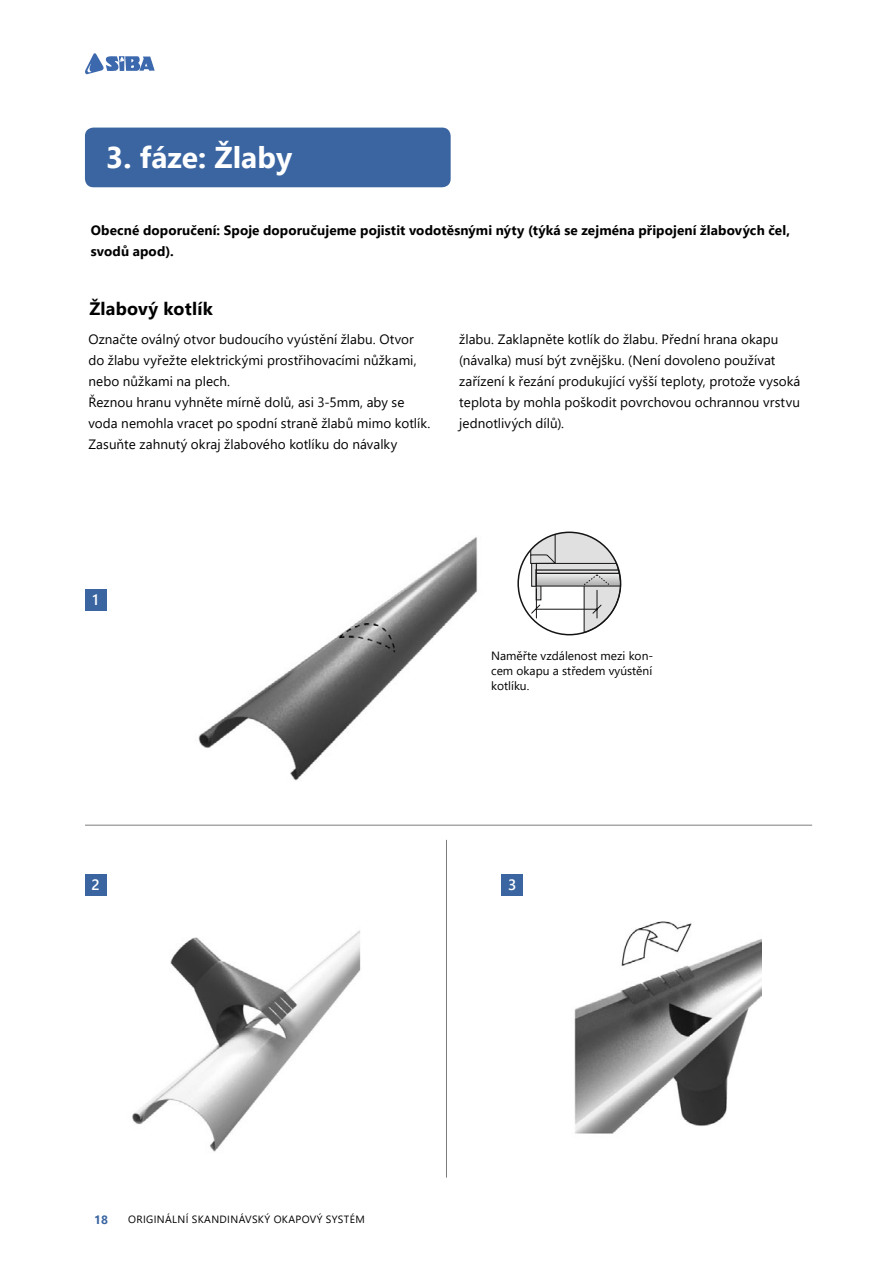
<style>
.page{position:relative;width:893px;height:1263px;background:#fff}
.page>*{position:absolute;margin:0;border:0;box-sizing:border-box;transform-origin:0 0}
.t1{font:700 30px "Segoe UI";color:#fff}
.t2{font:700 18px "Segoe UI";letter-spacing:.01em;color:#000}
.t3{font:600 15px "Segoe UI";color:#fff}
.t4{font:13.5px/21px "Segoe UI";letter-spacing:.005em;color:#000}
.t5{font:700 13.5px/21px "Segoe UI";letter-spacing:.01em;color:#000}
.t6{font:12px/15px "Segoe UI";color:#000;text-align:justify}
.t7{font:700 12px "Segoe UI";color:#3a65a1}
.t8{font:10.5px "Segoe UI";letter-spacing:.035em;color:#000}
</style>
<div class="page">
<div style="left:85px;top:128px;width:366px;height:59px;background:#3a65a1;border-radius:9px"></div>
<hr style="left:85px;top:825px;width:727px;height:1px;background:#7c7c7c">
<div style="left:502px;top:874px;width:21px;height:21px;background:#3a65a1"></div>
<svg style="left:530px;top:532px;width:91px;height:101px"></svg>
<img style="left:198px;top:537px;width:280px;height:244px">
<img style="left:132px;top:930px;width:229px;height:222px">
<img style="left:574px;top:921px;width:187px;height:213px">
<hr style="left:446px;top:840px;width:1px;height:337px;background:#7c7c7c">
<div style="left:85px;top:589px;width:21px;height:21px;background:#3a65a1"></div>
<div style="left:85px;top:874px;width:21px;height:21px;background:#3a65a1"></div>
<svg style="left:85px;top:53px;width:70px;height:21px"></svg>
<h1 class="t1" style="left:106px;top:129px;width:187px">3. fáze: Žlaby</h1>
<p class="t5" style="left:91px;top:218px;width:701px">Obecné doporučení: Spoje doporučujeme pojistit vodotěsnými nýty (týká se zejména připojení žlabových čel, svodů apod).</p>
<h2 class="t2" style="left:89px;top:291px;width:125px">Žlabový kotlík</h2>
<p class="t4" style="left:88px;top:327px;width:344px">Označte oválný otvor budoucího vyústění žlabu. Otvor do žlabu vyřežte elektrickými prostřihovacími nůžkami, nebo nůžkami na plech.<br>Řeznou hranu vyhněte mírně dolů, asi 3-5mm, aby se voda nemohla vracet po spodní straně žlabů mimo kotlík.<br>Zasuňte zahnutý okraj žlabového kotlíku do návalky</p>
<p class="t4" style="left:459px;top:327px;width:343px">žlabu. Zaklapněte kotlík do žlabu. Přední hrana okapu (návalka) musí být zvnějšku. (Není dovoleno používat zařízení k řezání produkující vyšší teploty, protože vysoká teplota by mohla poškodit povrchovou ochrannou vrstvu jednotlivých dílů).</p>
<p class="t3" style="left:93px;top:586px;width:8px">1</p>
<p class="t6" style="left:491px;top:647px;width:164px">Naměřte vzdálenost mezi kon&shy;cem okapu a středem vyústění kotlíku.</p>
<p class="t3" style="left:92px;top:870px;width:10px">2</p>
<p class="t3" style="left:508px;top:870px;width:10px">3</p>
<p class="t7" style="left:94px;top:1208px;width:15px">18</p>
<p class="t8" style="left:128px;top:1209px;width:238px">ORIGINÁLNÍ Skan dinávský OKAPOVÝ SYSTÉM</p>
</div>
